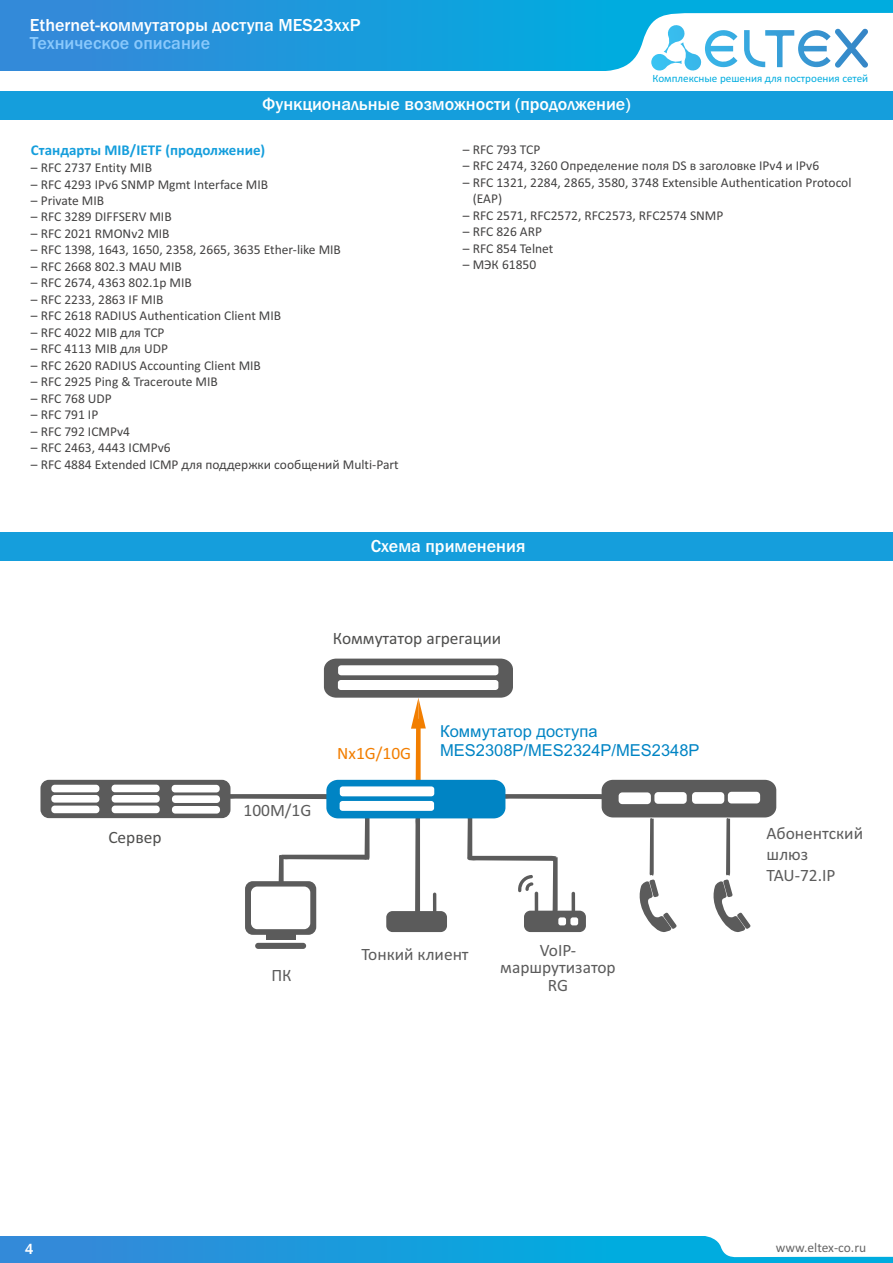
<style>
.page{position:relative;width:893px;height:1263px;background:#fff}
.page>*{position:absolute;margin:0;border:0;box-sizing:border-box;transform-origin:0 0}
.t1{font:500 18px "Franklin Gothic";color:#fff}
.t2{font:500 18px "Franklin Gothic";color:#8ac9fc}
.t3{font:17.4px/17.4px "Calibri";color:#5b5b5b;text-align:center}
.t4{font:17.4px "Calibri";color:#4e4e4d}
.t5{font:17.4px "Calibri";color:#f27e00}
.t6{font:16.5px/18.5px "Arial";color:#0084c4}
.t7{font:700 15px "Calibri";color:#159edc}
.t8{font:500 15px "Franklin Gothic";color:#fff}
.t9{font:13.5px/16.5px "Calibri";color:#434242}
.t10{font:13.5px "Calibri";color:#666}
.t11{font:11.1px "Calibri";color:#00acdf}
</style>
<div class="page">
<div style="left:0;top:0;width:893px;height:71px;background:linear-gradient(to right,#3489d9,#00b4e0)"></div>
<svg style="left:589px;top:13px;width:304px;height:58px"></svg>
<div style="left:0;top:1236px;width:893px;height:27px;background:linear-gradient(to right,#3489d9,#00b4e0)"></div>
<svg style="left:703px;top:1236px;width:190px;height:21px"></svg>
<div style="left:266px;top:934px;width:29px;height:6px;background:#5b5b5b"></div>
<div style="left:255px;top:943px;width:51px;height:6px;background:#5b5b5b;border-radius:3px"></div>
<svg style="left:40px;top:659px;width:736px;height:276px"></svg>
<div style="left:0;top:532px;width:893px;height:28px;background:#159edc"></div>
<div style="left:0;top:91px;width:893px;height:29px;background:#159edc"></div>
<h1 class="t1" style="left:30px;top:19px;width:332px">Ethernet-коммутаторы доступа MES23xxP</h1>
<h1 class="t2" style="left:30px;top:36px;width:182px">Техническое описание</h1>
<h1 class="t1" style="left:262px;top:98px;width:370px">Функциональные возможности (продолжение)</h1>
<p class="t11" style="left:652px;top:73px;width:217px">Комплексные решения для построения сетей</p>
<p class="t7" style="left:31px;top:144px;width:236px">Стандарты MIB/IETF (продолжение)</p>
<p class="t9" style="left:31px;top:160px;width:123px">– RFC 2737 Entity MIB</p>
<p class="t9" style="left:31px;top:177px;width:239px">– RFC 4293 IPv6 SNMP Mgmt Interface MIB</p>
<p class="t9" style="left:31px;top:193px;width:75px">– Private MIB</p>
<p class="t9" style="left:31px;top:210px;width:142px">– RFC 3289 DIFFSERV MIB</p>
<p class="t9" style="left:31px;top:226px;width:140px">– RFC 2021 RMONv2 MIB</p>
<p class="t9" style="left:31px;top:243px;width:311px">– RFC 1398, 1643, 1650, 2358, 2665, 3635 Ether-like MIB</p>
<p class="t9" style="left:31px;top:259px;width:152px">– RFC 2668 802.3 MAU MIB</p>
<p class="t9" style="left:31px;top:276px;width:162px">– RFC 2674, 4363 802.1p MIB</p>
<p class="t9" style="left:31px;top:292px;width:134px">– RFC 2233, 2863 IF MIB</p>
<p class="t9" style="left:31px;top:309px;width:252px">– RFC 2618 RADIUS Authentication Client MIB</p>
<p class="t9" style="left:31px;top:325px;width:135px">– RFC 4022 MIB для TCP</p>
<p class="t9" style="left:31px;top:342px;width:139px">– RFC 4113 MIB для UDP</p>
<p class="t9" style="left:31px;top:358px;width:231px">– RFC 2620 RADIUS Accounting Client MIB</p>
<p class="t9" style="left:31px;top:375px;width:188px">– RFC 2925 Ping &amp; Traceroute MIB</p>
<p class="t9" style="left:31px;top:391px;width:82px">– RFC 768 UDP</p>
<p class="t9" style="left:31px;top:408px;width:69px">– RFC 791 IP</p>
<p class="t9" style="left:31px;top:424px;width:101px">– RFC 792 ICMPv4</p>
<p class="t9" style="left:31px;top:441px;width:141px">– RFC 2463, 4443 ICMPv6</p>
<p class="t9" style="left:31px;top:457px;width:369px">– RFC 4884 Extended ICMP для поддержки сообщений Multi-Part</p>
<p class="t9" style="left:463px;top:142px;width:79px">– RFC 793 TCP</p>
<p class="t9" style="left:463px;top:159px;width:358px">– RFC 2474, 3260 Определение поля DS в заголовке IPv4 и IPv6</p>
<p class="t9" style="left:473px;top:175px;width:380px;text-indent:-10px">– RFC 1321, 2284, 2865, 3580, 3748 Extensible Authentication Protocol (EAP)</p>
<p class="t9" style="left:463px;top:208px;width:262px">– RFC 2571, RFC2572, RFC2573, RFC2574 SNMP</p>
<p class="t9" style="left:463px;top:224px;width:81px">– RFC 826 ARP</p>
<p class="t9" style="left:463px;top:241px;width:92px">– RFC 854 Telnet</p>
<p class="t9" style="left:463px;top:257px;width:75px">– МЭК 61850</p>
<h1 class="t1" style="left:371px;top:539px;width:156px">Схема применения</h1>
<p class="t4" style="left:333px;top:631px;width:170px">Коммутатор агрегации</p>
<p class="t4" style="left:108px;top:830px;width:55px">Сервер</p>
<p class="t3" style="left:244px;top:803px;width:69px">100М/1G</p>
<p class="t5" style="left:337px;top:745px;width:75px">Nх1G/10G</p>
<p class="t6" style="left:440px;top:723px;width:261px">Коммутатор доступа<br>MES2308P/MES2324P/MES2348P</p>
<p class="t3" style="left:271px;top:968px;width:22px">ПК</p>
<p class="t3" style="left:361px;top:946px;width:109px">Тонкий клиент</p>
<p class="t3" style="left:500px;top:943px;width:117px">VoIP&shy;маршрутизатор<br>RG</p>
<p class="t3" style="left:767px;top:823px;width:98px;line-height:21.3px;text-align:left">Абонентский шлюз<br>TAU-72.IP</p>
<p class="t8" style="left:25px;top:1243px;width:10px">4</p>
<p class="t10" style="left:776px;top:1242px;width:92px">www.eltex-co.ru</p>
</div>
